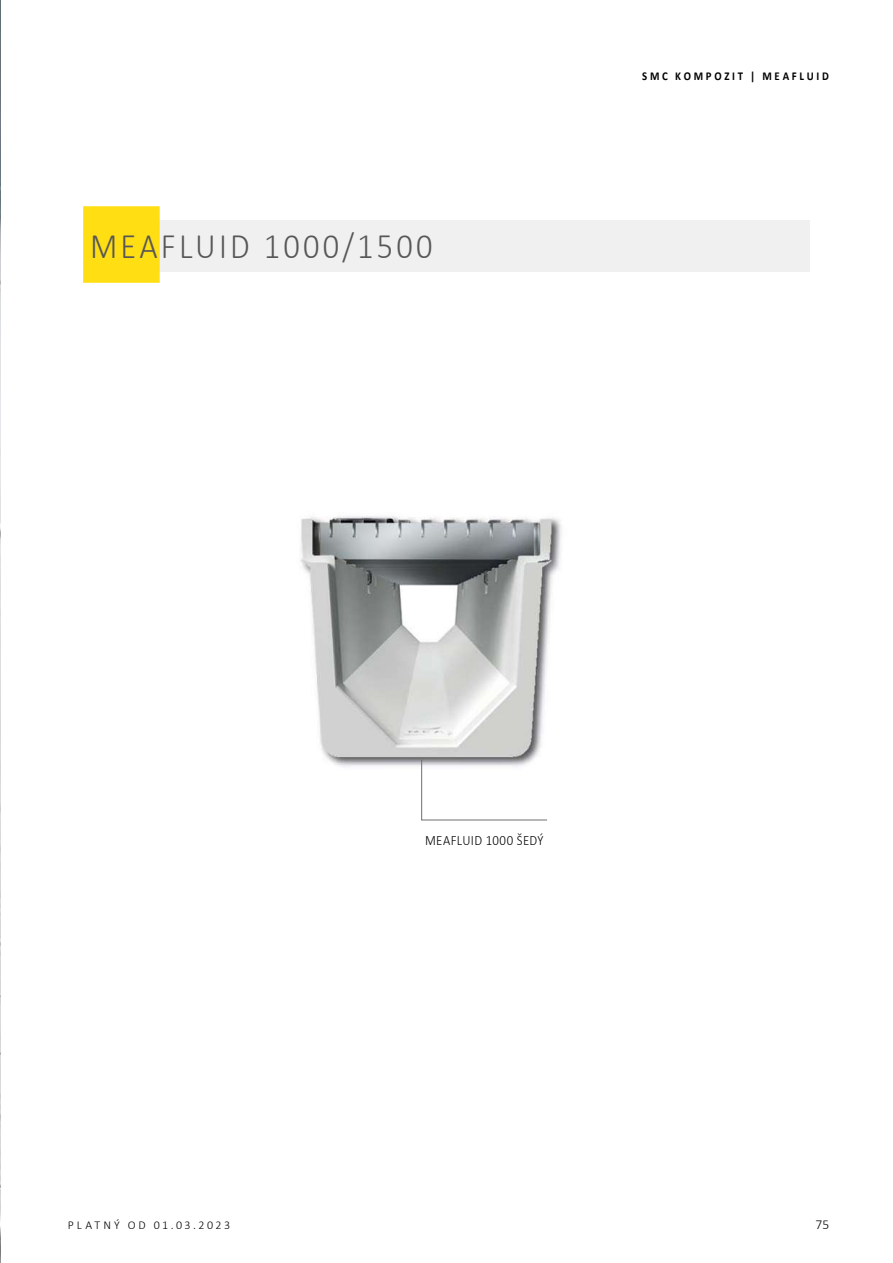
<style>
.page{position:relative;width:893px;height:1263px;background:#fff}
.page>*{position:absolute;margin:0;border:0;box-sizing:border-box;transform-origin:0 0}
.t1{font:300 36px "Calibri";letter-spacing:.1em;color:#575756;scale:.9 1}
.t2{font:300 14.25px "Calibri";letter-spacing:.025em;color:#000;scale:.9 1}
.t3{font:300 13.5px "Calibri";color:#000}
.t4{font:700 12px "Calibri";letter-spacing:.255em;color:#000;scale:.9 1}
.t5{font:300 12px "Calibri";letter-spacing:.21em;color:#000}
</style>
<div class="page">
<img style="left:300px;top:516px;width:262px;height:251px">
<div style="left:96px;top:220px;width:714px;height:51px;background:#f0f0f0"></div>
<div style="left:83px;top:206px;width:77px;height:77px;background:#ffde14;border:4px solid #ffde14"></div>
<img style="left:0;top:0;width:1px;height:1263px">
<svg style="left:421px;top:759px;width:126px;height:61px"></svg>
<h1 class="t1" style="left:90px;top:224px;width:382px">MEAFLUID 1000/1500</h1>
<p class="t4" style="left:642px;top:68px;width:209px">SMC KOMPOZIT | MEAFLUID</p>
<p class="t2" style="left:425px;top:831px;width:133px">MEAFLUID 1000 ŠEDÝ</p>
<p class="t5" style="left:68px;top:1218px;width:164px">PLATNÝ OD 01.03.2023</p>
<p class="t3" style="left:815px;top:1216px;width:15px">75</p>
</div>
